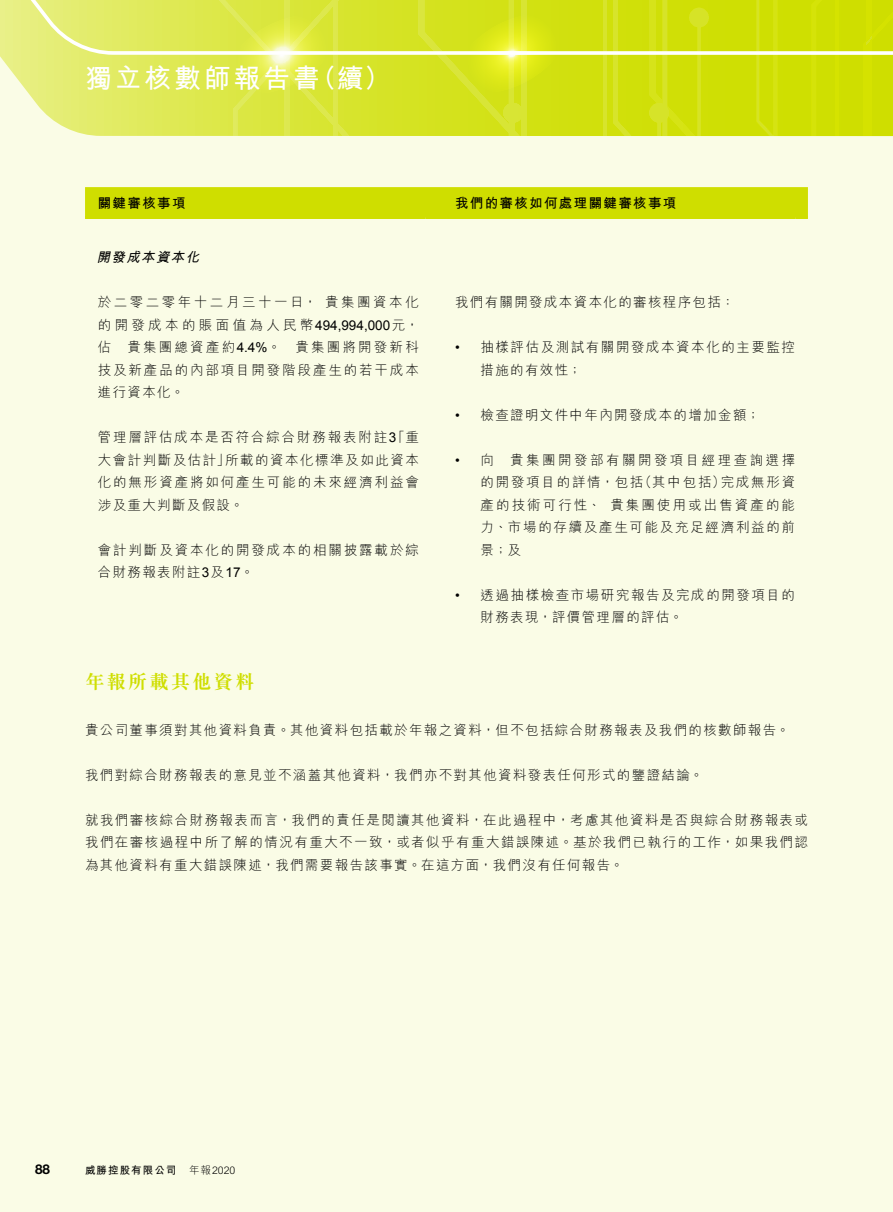
<style>
.page{position:relative;width:893px;height:1212px;background:#fafce6}
.page>*{position:absolute;margin:0;border:0;box-sizing:border-box;transform-origin:0 0}
.t1{font:700 27px "M Hei HK";letter-spacing:.1em;color:#fff}
.t2{font:700 19.5px "M Sung HK";letter-spacing:.1em;color:#cfde00}
.t3{font:300 13.5px/22.5px "M Hei HK";letter-spacing:.11em;color:#000;text-align:justify}
.t4{font:300 13.5px/22.5px "M Hei HK";letter-spacing:.14em;color:#000}
.t5{font:700 13.5px "M Hei HK";letter-spacing:.1em;color:#000}
.t6{font:italic 700 13.5px "M Hei HK";color:#000}
.t7{font:700 13.5px "Helvetica Neue LT Std";color:#000}
.t8{font:700 10.5px "M Hei HK";letter-spacing:.1em;color:#000}
.s1{font-family:"Arial";font-weight:400}
.s2{font-weight:300}
</style>
<div class="page">
<svg style="left:0;top:0;width:893px;height:136px;background:#d9e535"></svg>
<div style="left:503px;top:103px;width:20px;height:20px;background:#d8e534;border-radius:50%"></div>
<div style="left:85px;top:187px;width:723px;height:32px;background:#cfde00"></div>
<h1 class="t1" style="left:85px;top:58px;width:307px">獨立核數師報告書（續）</h1>
<p class="t5" style="left:98px;top:193px;width:89px">關鍵審核事項</p>
<p class="t5" style="left:455px;top:193px;width:223px">我們的審核如何處理關鍵審核事項</p>
<p class="t6" style="left:97px;top:247px;width:108px">開發成本資本化</p>
<p class="t3" style="left:98px;top:291px;width:323px">於二零二零年十二月三十一日，貴集團資本化的開發成本的賬面值為人民幣<span class="s1">494,994,000</span>元，佔　貴集團總資產約<span class="s1">4.4%</span>。 貴集團將開發新科技及新產品的內部項目開發階段產生的若干成本進行資本化。</p>
<p class="t3" style="left:98px;top:426px;width:323px">管理層評估成本是否符合綜合財務報表附註<span class="s1">3</span>「重大會計判斷及估計」所載的資本化標準及如此資本化的無形資產將如何產生可能的未來經濟利益會涉及重大判斷及假設。</p>
<p class="t4" style="left:98px;top:538px;width:323px">會計判斷及資本化的開發成本的相關披露載於綜合財務報表附註<span class="s1">3</span>及<span class="s1">17</span>。</p>
<p class="t3" style="left:455px;top:291px;width:281px">我們有關開發成本資本化的審核程序包括：</p>
<p class="t3" style="left:481px;top:336px;width:316px;text-indent:-26px"><span class="s1">•</span> 抽樣評估及測試有關開發成本資本化的主要監控措施的有效性；</p>
<p class="t3" style="left:455px;top:403px;width:306px"><span class="s1">•</span> 檢查證明文件中年內開發成本的增加金額；</p>
<p class="t3" style="left:481px;top:448px;width:316px;text-indent:-26px"><span class="s1">•</span> 向　貴集團開發部有關開發項目經理查詢選擇的開發項目的詳情，包括（其中包括）完成無形資產的技術可行性、　貴集團使用或出售資產的能力、市場的存續及產生可能及充足經濟利益的前景；及</p>
<p class="t3" style="left:481px;top:583px;width:316px;text-indent:-26px"><span class="s1">•</span> 透過抽樣檢查市場研究報告及完成的開發項目的財務表現，評價管理層的評估。</p>
<h2 class="t2" style="left:85px;top:672px;width:171px">年報所載其他資料</h2>
<p class="t3" style="left:85px;top:718px;width:706px">貴公司董事須對其他資料負責。其他資料包括載於年報之資料，但不包括綜合財務報表及我們的核數師報告。</p>
<p class="t3" style="left:85px;top:763px;width:620px">我們對綜合財務報表的意見並不涵蓋其他資料，我們亦不對其他資料發表任何形式的鑒證結論。</p>
<p class="t3" style="left:85px;top:808px;width:724px">就我們審核綜合財務報表而言，我們的責任是閱讀其他資料，在此過程中，考慮其他資料是否與綜合財務報表或我們在審核過程中所了解的情況有重大不一致，或者似乎有重大錯誤陳述。基於我們已執行的工作，如果我們認為其他資料有重大錯誤陳述，我們需要報告該事實。在這方面，我們沒有任何報告。</p>
<p class="t7" style="left:35px;top:1161px;width:17px">88</p>
<p class="t8" style="left:85px;top:1162px;width:152px">威勝控股有限公司<span class="s2">　年報2020</span></p>
</div>
